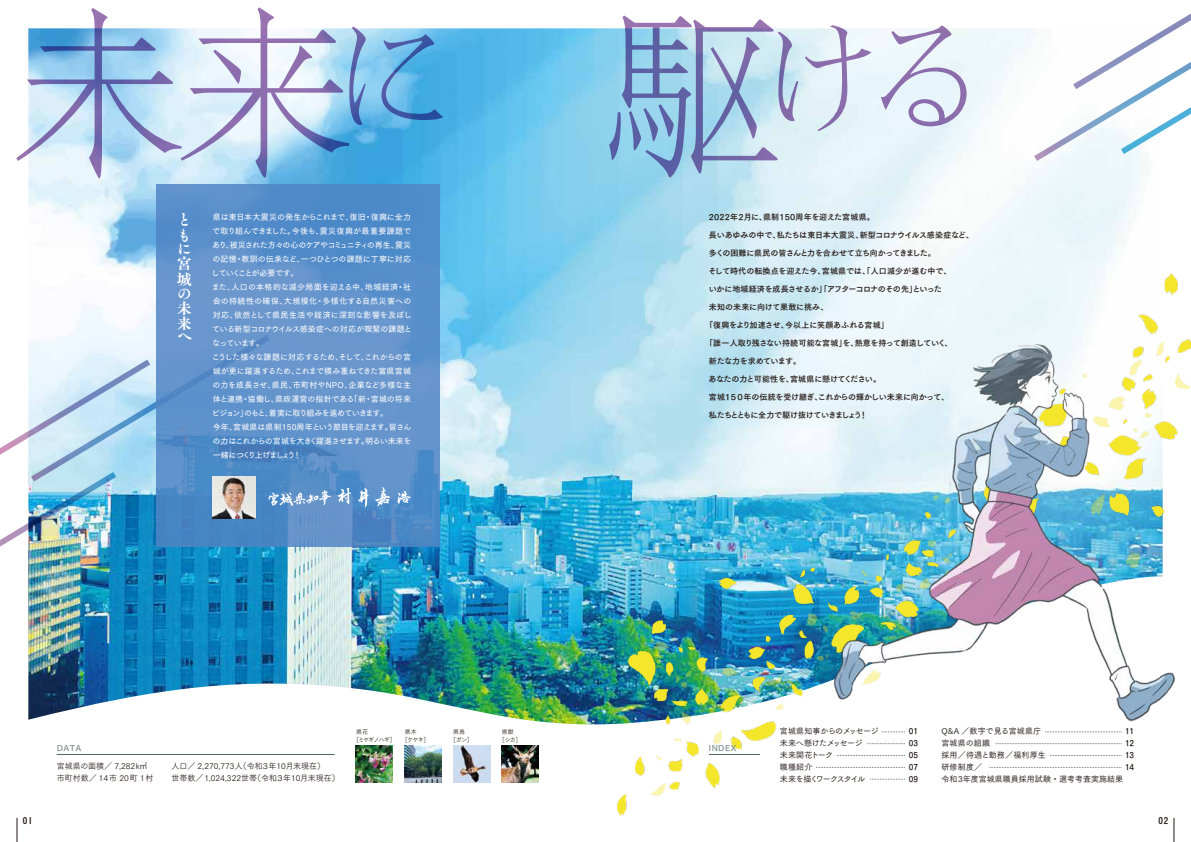
<style>
.page{position:relative;width:1191px;height:842px;background:#fff}
.page>*{position:absolute;margin:0;border:0;box-sizing:border-box;transform-origin:0 0}
.t1{font:300 180px "Jomin Std";color:#9972b0}
.t2{font:15px/15.4px "Tsuku A Old Min Pr 6 N E";color:#fff;text-align:justify}
.t3{font:9px "Koburina Go Std N W6";color:#221815}
.t4{font:8px/14px "Tsuku Go Pro D";letter-spacing:-.01em;color:#fff}
.t5{font:8px "Tsuku Go Pro B";letter-spacing:-.025em;color:#221815}
.t6{font:8px/12px "Tsuku Go Pro R";color:#221815}
.t7{font:8px/12px "Tsuku Go Pro M";color:#221815}
.t8{font:8px "Tsuku Go Pro B";letter-spacing:-.065em;color:#221815}
.t9{font:8px/12px "Tsuku Go Pro M";letter-spacing:-.065em;color:#221815}
.t10{font:8px "Tsuku Go Pro B";letter-spacing:.005em;color:#221815}
.t11{font:8px "Tsuku Go Pro B";letter-spacing:.025em;color:#221815}
.t12{font:8px/12px "Tsuku Go Pro B";letter-spacing:-.025em;color:#221815;text-align:justify;scale:.9 1}
.t13{font:8px "Tsuku Go Pro B";letter-spacing:-.05em;color:#221815}
.t14{font:8px "Tsuku Go Pro B";letter-spacing:.05em;color:#849492}
.t15{font:6px/8px "Tsuku Go Pro R";letter-spacing:-.12em;color:#221815}
</style>
<div class="page">
<img style="left:28px;top:28px;width:1120px;height:697px">
<img style="left:0;top:335px;width:270px;height:237px">
<img style="left:1034px;top:13px;width:157px;height:148px">
<svg style="left:156px;top:184px;width:283px;height:363px;background:#5b8fca"></svg>
<img style="left:604px;top:201px;width:571px;height:641px">
<svg style="left:17px;top:818px;width:1px;height:24px"></svg>
<svg style="left:1173px;top:818px;width:1px;height:24px"></svg>
<hr style="left:57px;top:754px;width:277px;height:1px;background:#51656f">
<img style="left:356px;top:746px;width:37px;height:36px">
<img style="left:404px;top:746px;width:37px;height:36px">
<img style="left:453px;top:745px;width:37px;height:37px">
<img style="left:502px;top:745px;width:37px;height:37px">
<img style="left:213px;top:476px;width:42px;height:43px">
<hr style="left:709px;top:754px;width:51px;height:1px;background:#51656f">
<img style="left:268px;top:488px;width:144px;height:20px">
<img style="left:752px;top:273px;width:439px;height:510px">
<svg style="left:882px;top:731px;width:22px;height:1px"></svg>
<svg style="left:867px;top:743px;width:37px;height:1px"></svg>
<svg style="left:837px;top:755px;width:67px;height:1px"></svg>
<svg style="left:816px;top:767px;width:88px;height:1px"></svg>
<svg style="left:870px;top:779px;width:34px;height:1px"></svg>
<svg style="left:1045px;top:731px;width:76px;height:1px"></svg>
<svg style="left:994px;top:743px;width:127px;height:1px"></svg>
<svg style="left:1049px;top:755px;width:72px;height:1px"></svg>
<svg style="left:988px;top:767px;width:133px;height:1px"></svg>
<h1 class="t1" style="left:9px;top:-61px;width:986px">未来<sup>に</sup> 駆<sup>ける</sup></h1>
<h2 class="t2" style="left:177px;top:213px;width:13px;line-height:15.1px">とも</h2>
<h2 class="t2" style="left:177px;top:241px;width:16px">に宮城</h2>
<h2 class="t2" style="left:177px;top:286px;width:16px">の未来</h2>
<h2 class="t2" style="left:177px;top:328px;width:16px">へ</h2>
<p class="t4" style="left:212px;top:209px;width:202px">県は東日本大震災の発生からこれまで、復旧・復興に全力で取り組んできました。今後も、震災復興が最重要課題であり、被災された方々の心のケアやコミュニティの再生、震災の記憶・教訓の伝承など、一つひとつの課題に丁寧に対応していくことが必要です。<br>また、人口の本格的な減少局面を迎える中、地域経済・社会の持続性の確保、大規模化・多様化する自然災害への対応、依然として県民生活や経済に深刻な影響を及ぼしている新型コロナウイルス感染症への対応が喫緊の課題となっています。<br>こうした様々な課題に対応するため、そして、これからの宮城が更に躍進するため、これまで積み重ねてきた富県宮城の力を成長させ、県民、市町村やNPO、企業など多様な主体と連携・協働し、県政運営の指針である「新・宮城の将来ビジョン」のもと、着実に取り組みを進めていきます。<br>今年、宮城県は県制150周年という節目を迎えます。皆さんの力はこれからの宮城を大きく躍進させます。明るい未来を一緒につくり上げましょう！</p>
<p class="t11" style="left:709px;top:210px;width:167px">2022年2月に、県制150周年を迎えた宮城県。</p>
<p class="t5" style="left:709px;top:228px;width:266px">長いあゆみの中で、私たちは東日本大震災、新型コロナウイルス感染症など、</p>
<p class="t5" style="left:709px;top:246px;width:228px">多くの困難に県民の皆さんと力を合わせて立ち向かってきました。</p>
<p class="t10" style="left:708px;top:264px;width:245px">そして時代の転換点を迎えた今、宮城県では、「人口減少が進む中で、</p>
<p class="t8" style="left:708px;top:282px;width:235px">いかに地域経済を成長させるか」「アフターコロナのその先」といった</p>
<p class="t5" style="left:709px;top:300px;width:121px">未知の未来に向けて果敢に挑み、</p>
<p class="t5" style="left:705px;top:318px;width:185px">「復興をより加速させ、今以上に笑顔あふれる宮城」</p>
<p class="t5" style="left:705px;top:336px;width:249px">「誰一人取り残さない持続可能な宮城」を、熱意を持って創造していく、</p>
<p class="t13" style="left:709px;top:354px;width:94px">新たな力を求めています。</p>
<p class="t5" style="left:708px;top:372px;width:174px">あなたの力と可能性を、宮城県に懸けてください。</p>
<p class="t5" style="left:709px;top:390px;width:242px">宮城１５０年の伝統を受け継ぎ、これからの輝かしい未来に向かって、</p>
<p class="t8" style="left:709px;top:408px;width:160px">私たちとともに全力で駆け抜けていきましょう！</p>
<p class="t14" style="left:57px;top:741px;width:26px">DATA</p>
<p class="t6" style="left:57px;top:759px;width:98px">宮城県の面積／ 7,282ｋ㎡市町村数／ 14市 20町 1村</p>
<p class="t6" style="left:172px;top:759px;width:170px">人口／ 2,270,773人（令和３年10月末現在）<br>世帯数／1,024,322世帯（令和３年10月末現在）</p>
<p class="t15" style="left:450px;top:727px;width:24px;text-indent:3px">県鳥<br>［ガン］</p>
<p class="t15" style="left:353px;top:727px;width:44px;text-indent:3px">県花<br>［ミヤギノハギ］</p>
<p class="t15" style="left:402px;top:727px;width:29px;text-indent:3px">県木<br>［ケヤキ］</p>
<p class="t15" style="left:499px;top:727px;width:24px;text-indent:3px">県獣<br>［シカ］</p>
<p class="t14" style="left:709px;top:741px;width:29px">INDEX</p>
<p class="t9" style="left:780px;top:724px;width:100px">宮城県知事からのメッセージ未来へ懸けたメッセージ<br>未来開花トーク<br>職種紹介<br>未来を描くワークスタイル</p>
<p class="t7" style="left:941px;top:724px;width:183px">Q&amp;A ／数字で見る宮城県庁<br>宮城県の組織<br>採用／待遇と勤務／福利厚生<br>研修制度／<br>令和3年度宮城県職員採用試験・選考考査実施結果</p>
<p class="t12" style="left:909px;top:724px;width:12px">01<br>03<br>05<br>07<br>09</p>
<p class="t12" style="left:1125px;top:724px;width:12px">11<br>12<br>13<br>14</p>
<p class="t3" style="left:23px;top:814px;width:11px">01</p>
<p class="t3" style="left:1158px;top:814px;width:11px">02</p>
</div>
